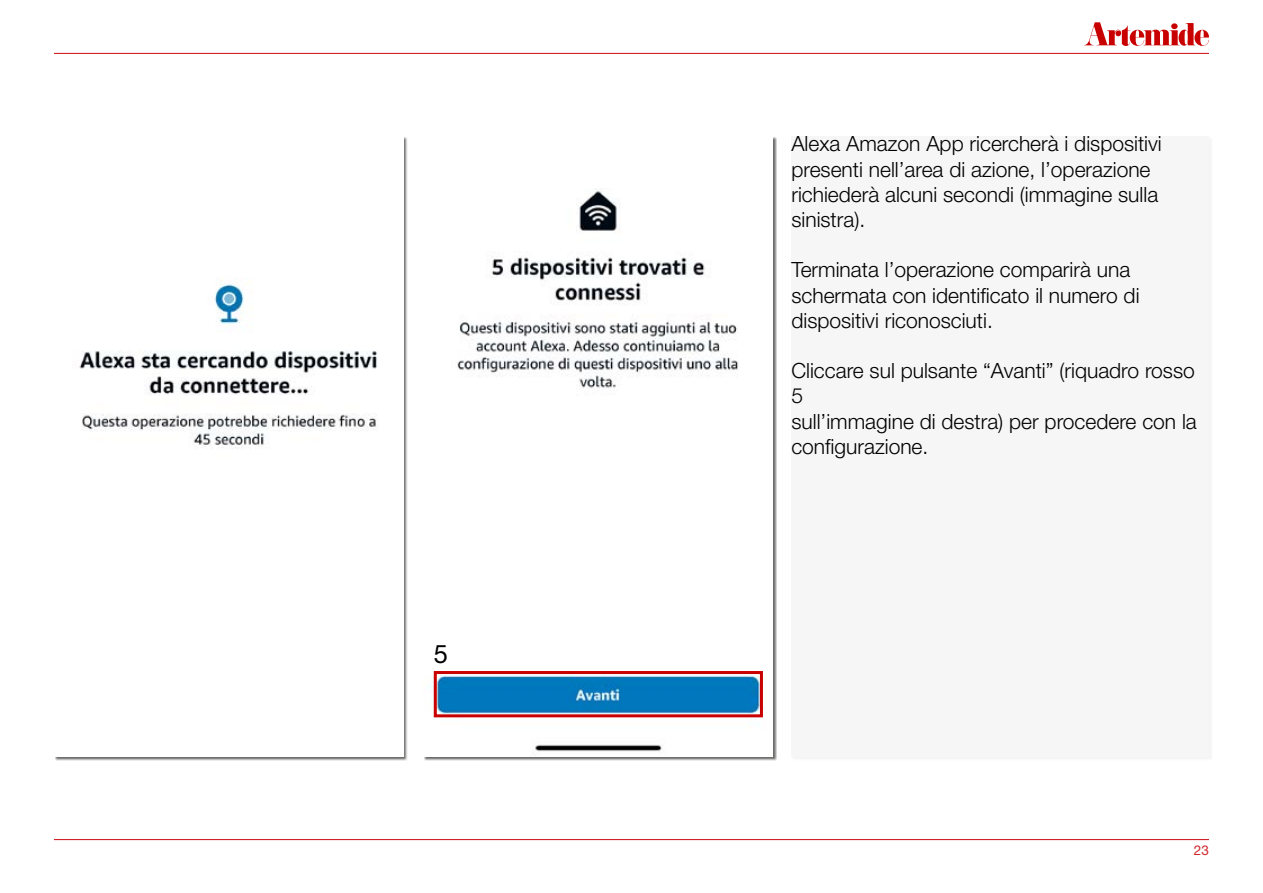
<style>
.page{position:relative;width:1263px;height:893px;background:#fff}
.page>*{position:absolute;margin:0;border:0;box-sizing:border-box;transform-origin:0 0}
.t1{font:25.5px "Helvetica Neue LT Std";color:#000}
.t2{font:300 21px/25.2px "Helvetica Neue LT Std";color:#000}
.t3{font:13.5px "Helvetica Neue LT Std";color:#d2232a}
</style>
<div class="page">
<hr style="left:54px;top:839px;width:1155px;height:1px;background:#d2232a">
<div style="left:791px;top:136px;width:418px;height:621px;background:#f6f6f6"></div>
<svg style="left:1084px;top:22px;width:125px;height:24px"></svg>
<hr style="left:54px;top:53px;width:1155px;height:1px;background:#d2232a">
<img style="left:433px;top:188px;width:332px;height:564px">
<img style="left:79px;top:280px;width:299px;height:169px">
<div style="left:434px;top:671px;width:329px;height:46px;border:3px solid #c90000"></div>
<p class="t1" style="left:434px;top:638px;width:16px">5</p>
<p class="t2" style="left:791px;top:131px;width:372px">Alexa Amazon App ricercherà i dispositivi presenti nell’area di azione, l’operazione richiederà alcuni secondi (immagine sulla sinistra).</p>
<p class="t2" style="left:791px;top:257px;width:350px">Terminata l’operazione comparirà una schermata con identificato il numero di dispositivi riconosciuti.</p>
<p class="t2" style="left:791px;top:358px;width:407px">Cliccare sul pulsante “Avanti” (riquadro rosso<br>5<br>sull’immagine di destra) per procedere con la configurazione.</p>
<p class="t3" style="left:1194px;top:842px;width:17px">23</p>
</div>
